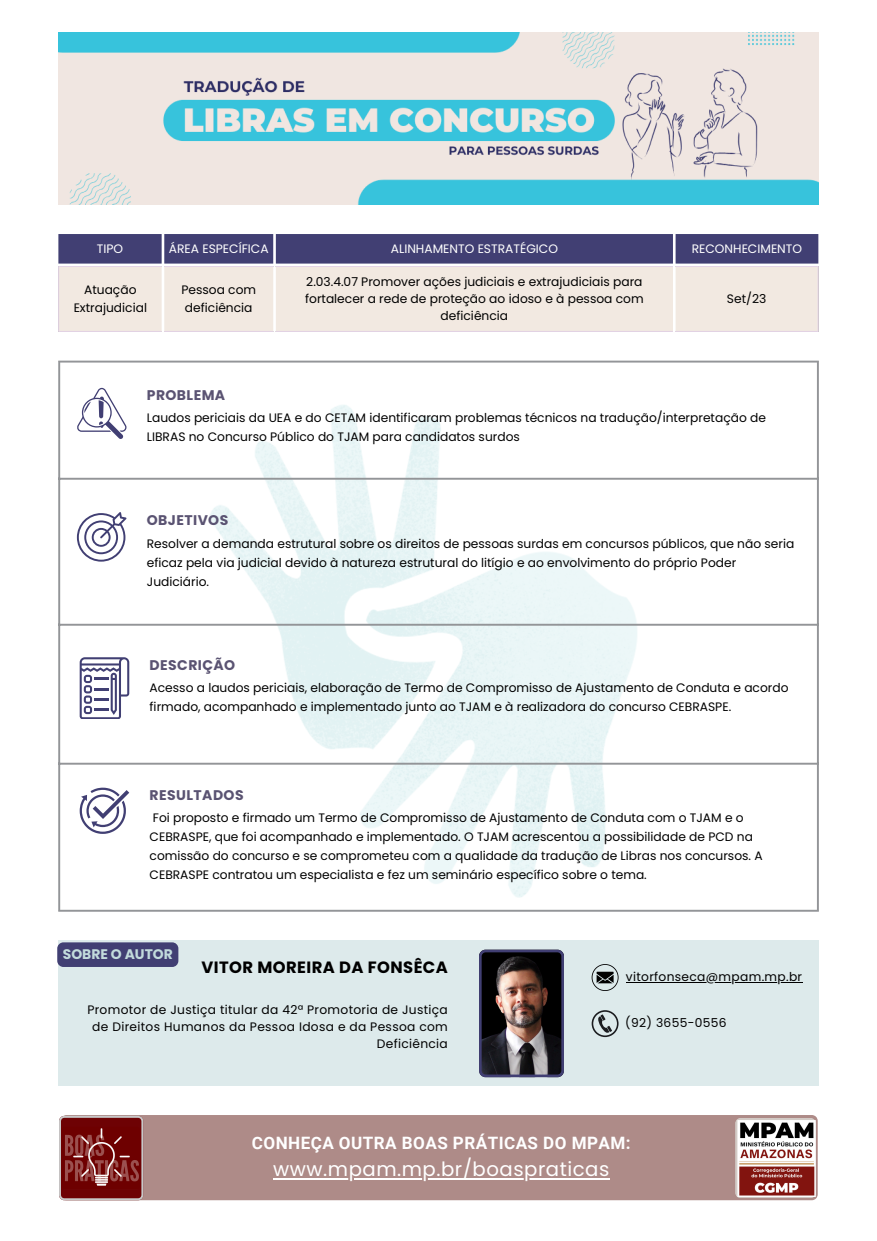
<style>
.page{position:relative;width:877px;height:1241px;background:#fff}
.page>*{position:absolute;margin:0;border:0;box-sizing:border-box;transform-origin:0 0}
.t1{font:19.69px "Poppins";letter-spacing:.025em;color:#fff}
.t2{font:700 17.06px "Roboto";letter-spacing:.025em;color:#fff}
.t3{font:700 16.36px "Poppins";letter-spacing:.025em;color:#000}
.t4{font:700 14px "Poppins";letter-spacing:.03em;color:#5a5372}
.t5{font:700 13.91px "Poppins";color:#c2dbdc}
.t6{font:12.25px/19.1px "Poppins";color:#000}
.t7{font:12.25px/17.1px "Poppins";letter-spacing:.025em;color:#000;text-align:right}
.t8{font:12.25px "Poppins";color:#fff}
</style>
<div class="page">
<img style="left:209px;top:405px;width:428px;height:492px">
<svg style="left:77px;top:388px;width:49px;height:51px"></svg>
<svg style="left:77px;top:512px;width:49px;height:49px"></svg>
<svg style="left:80px;top:657px;width:49px;height:62px"></svg>
<svg style="left:80px;top:787px;width:49px;height:46px"></svg>
<hr style="left:58px;top:362px;width:2px;height:547px;background:#939598">
<hr style="left:817px;top:362px;width:2px;height:547px;background:#939598">
<hr style="left:58px;top:360px;width:761px;height:2px;background:#939598">
<hr style="left:58px;top:478px;width:761px;height:1px;background:#939598">
<hr style="left:58px;top:623px;width:761px;height:2px;background:#939598">
<hr style="left:58px;top:762px;width:761px;height:2px;background:#939598">
<hr style="left:58px;top:909px;width:761px;height:2px;background:#939598">
<img style="left:58px;top:33px;width:761px;height:172px">
<div style="left:58px;top:234px;width:760px;height:29px;background:#413f73"></div>
<div style="left:59px;top:266px;width:758px;height:66px;background:#f2e9e1"></div>
<hr style="left:58px;top:267px;width:1px;height:64px;background:#e6d6e9">
<hr style="left:58px;top:266px;width:104px;height:1px;background:#e6d6e9">
<hr style="left:58px;top:331px;width:104px;height:1px;background:#e6d6e9">
<hr style="left:164px;top:266px;width:109px;height:1px;background:#e6d6e9">
<hr style="left:164px;top:331px;width:109px;height:1px;background:#e6d6e9">
<hr style="left:276px;top:266px;width:397px;height:1px;background:#e6d6e9">
<hr style="left:276px;top:331px;width:397px;height:1px;background:#e6d6e9">
<hr style="left:817px;top:267px;width:1px;height:64px;background:#e6d6e9">
<hr style="left:675px;top:266px;width:143px;height:1px;background:#e6d6e9">
<hr style="left:675px;top:331px;width:143px;height:1px;background:#e6d6e9">
<div style="left:143px;top:1115px;width:592px;height:85px;background:#ae8b88"></div>
<img style="left:733px;top:1114px;width:85px;height:86px;border-radius:3px">
<svg style="left:59px;top:1115px;width:84px;height:85px;background:#893d3f"></svg>
<img style="left:61px;top:1126px;width:79px;height:63px;border-radius:3px">
<hr style="left:273px;top:1177px;width:337px;height:2px;background:#fff">
<div style="left:58px;top:940px;width:761px;height:145px;background:#ddeaeb"></div>
<hr style="left:626px;top:981px;width:176px;height:1px;background:#000">
<svg style="left:591px;top:964px;width:27px;height:26px"></svg>
<svg style="left:591px;top:1010px;width:27px;height:27px"></svg>
<img style="left:479px;top:949px;width:85px;height:128px">
<div style="left:57px;top:942px;width:121px;height:24px;background:#413f73;border-radius:6px"></div>
<p class="t8" style="left:97px;top:240px;width:28px">TIPO</p>
<p class="t8" style="left:169px;top:240px;width:101px">ÁREA ESPECÍFICA</p>
<h3 class="t8" style="left:391px;top:240px;width:169px">ALINHAMENTO ESTRATÉGICO</h3>
<p class="t8" style="left:692px;top:240px;width:112px">RECONHECIMENTO</p>
<p class="t6" style="left:74px;top:281px;width:75px;line-height:17.1px;text-align:center">Atuação<br>Extrajudicial</p>
<p class="t6" style="left:181px;top:281px;width:76px;line-height:17.1px">Pessoa com deficiência</p>
<h3 class="t6" style="left:305px;top:273px;width:340px;line-height:17.1px;text-align:center">2.03.4.07 Promover ações judiciais e extrajudiciais para fortalecer a rede de proteção ao idoso e à pessoa com deficiência</h3>
<p class="t6" style="left:727px;top:289px;width:41px">Set/23</p>
<p class="t4" style="left:147px;top:385px;width:80px">PROBLEMA</p>
<p class="t6" style="left:147px;top:408px;width:621px">Laudos periciais da UEA e do CETAM identificaram problemas técnicos na tradução/interpretação de<br>LIBRAS no Concurso Público do TJAM para candidatos surdos</p>
<p class="t4" style="left:147px;top:510px;width:83px">OBJETIVOS</p>
<p class="t6" style="left:147px;top:534px;width:649px">Resolver a demanda estrutural sobre os direitos de pessoas surdas em concursos públicos, que não seria eficaz pela via judicial devido à natureza estrutural do litígio e ao envolvimento do próprio Poder<br>Judiciário.</p>
<p class="t4" style="left:150px;top:655px;width:87px">DESCRIÇÃO</p>
<p class="t6" style="left:150px;top:678px;width:640px">Acesso a laudos periciais, elaboração de Termo de Compromisso de Ajustamento de Conduta e acordo firmado, acompanhado e implementado junto ao TJAM e à realizadora do concurso CEBRASPE.</p>
<p class="t4" style="left:150px;top:785px;width:96px">RESULTADOS</p>
<p class="t6" style="left:150px;top:808px;width:614px">Foi proposto e firmado um Termo de Compromisso de Ajustamento de Conduta com o TJAM e o CEBRASPE, que foi acompanhado e implementado. O TJAM acrescentou a possibilidade de PCD na comissão do concurso e se comprometeu com a qualidade da tradução de Libras nos concursos. A CEBRASPE contratou um especialista e fez um seminário específico sobre o tema.</p>
<h3 class="t5" style="left:63px;top:944px;width:111px">SOBRE O AUTOR</h3>
<p class="t3" style="left:201px;top:956px;width:248px">VITOR MOREIRA DA FONSÊCA</p>
<p class="t7" style="left:87px;top:1001px;width:362px">Promotor de Justiça titular da 42ª Promotoria de Justiça de Direitos Humanos da Pessoa Idosa e da Pessoa com<br>Deficiência</p>
<h3 class="t7" style="left:626px;top:968px;width:178px">vitorfonseca@mpam.mp.br</h3>
<p class="t7" style="left:625px;top:1014px;width:103px">(92) 3655-0556</p>
<p class="t2" style="left:252px;top:1133px;width:380px">CONHEÇA OUTRA BOAS PRÁTICAS DO MPAM:</p>
<h3 class="t1" style="left:273px;top:1155px;width:337px">www.mpam.mp.br/boaspraticas</h3>
</div>
